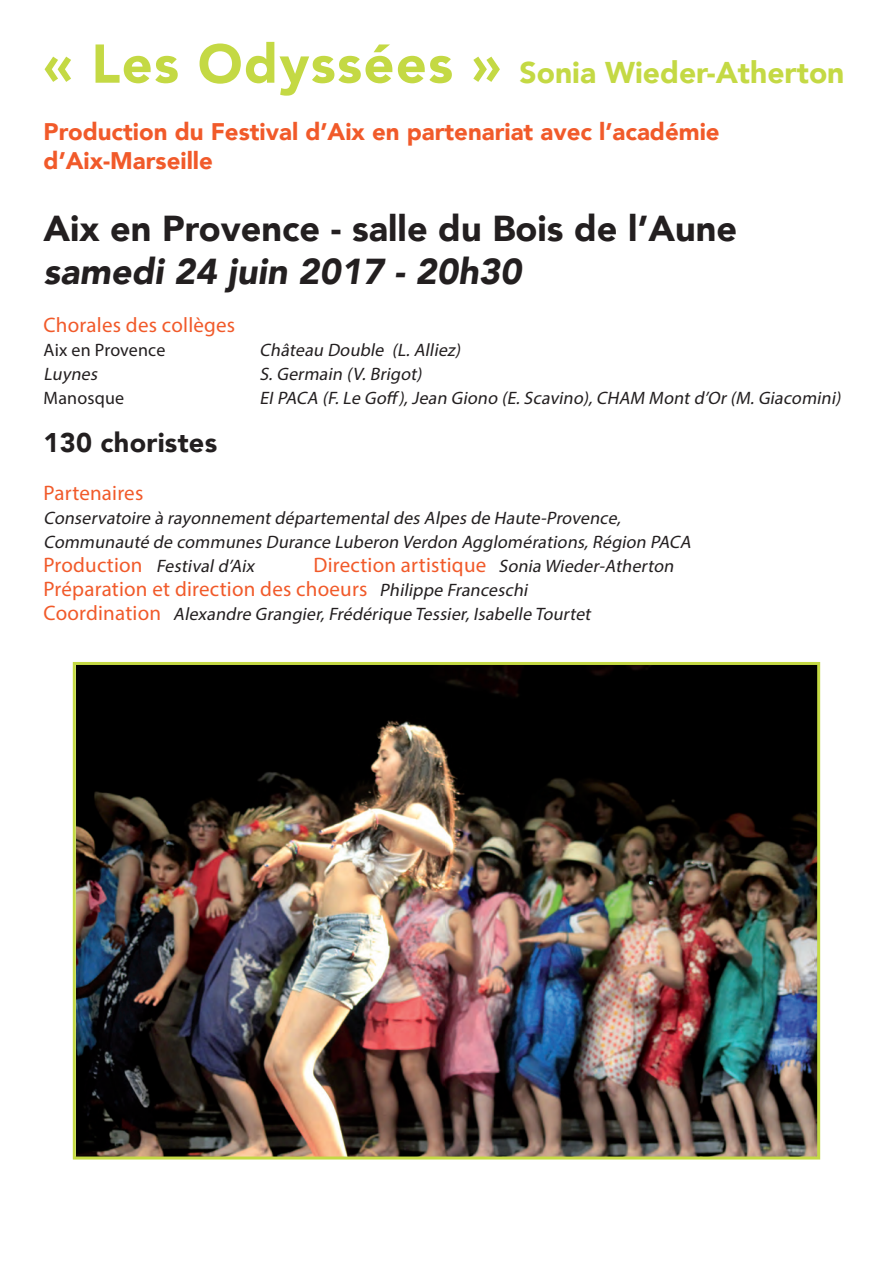
<style>
.page{position:relative;width:893px;height:1263px;background:#fff}
.page>*{position:absolute;margin:0;border:0;box-sizing:border-box;transform-origin:0 0}
.t1{font:900 36px "Avenir";color:#231f20}
.t2{font:italic 900 36px "Avenir";color:#231f20}
.t3{font:900 30px "Avenir";color:#c4d944}
.t4{font:900 27px "Avenir";letter-spacing:.01em;color:#231f20}
.t5{font:900 24px/28.8px "Avenir";color:#f15a2a}
.t6{font:21px "Myriad Pro";letter-spacing:.01em;color:#f15a2a}
.t7{font:italic 18px/24px "Myriad Pro";color:#231f20}
.t8{font:18px "Myriad Pro";letter-spacing:.01em;color:#231f20}
.s1{font-size:54px}
.s2{font-style:normal;font-size:21px;color:#f15a2a}
.s3{font-style:italic;font-size:18px;color:#231f20}
</style>
<div class="page">
<img style="left:77px;top:666px;width:739px;height:489px">
<div style="left:73px;top:662px;width:747px;height:497px;border:3px solid #c4d944"></div>
<h2 class="t3" style="left:44px;top:47px;width:802px"><span class="s1">« Les Odyssées »</span> Sonia Wieder-Atherton</h2>
<h3 class="t5" style="left:44px;top:117px;width:678px">Production du Festival d’Aix en partenariat avec l’académie d’Aix-Marseille</h3>
<h1 class="t1" style="left:44px;top:198px;width:695px">Aix en Provence - salle du Bois de l’Aune</h1>
<h1 class="t2" style="left:44px;top:242px;width:479px">samedi 24 juin 2017 - 20h30</h1>
<p class="t6" style="left:44px;top:312px;width:193px">Chorales des collèges</p>
<p class="t8" style="left:44px;top:339px;width:123px">Aix en Provence</p>
<p class="t7" style="left:260px;top:338px;width:206px">Château Double (L.Alliez)</p>
<p class="t7" style="left:44px;top:362px;width:59px">Luynes</p>
<p class="t7" style="left:260px;top:362px;width:167px">S.Germain (V.Brigot)</p>
<p class="t8" style="left:44px;top:387px;width:82px">Manosque</p>
<p class="t7" style="left:260px;top:386px;width:586px">EIPACA (F.Le Goff),Jean Giono (E.Scavino),CHAM Montd’Or(M.Giacomini)</p>
<h3 class="t4" style="left:44px;top:420px;width:175px">130 choristes</h3>
<p class="t6" style="left:44px;top:480px;width:101px">Partenaires</p>
<p class="t7" style="left:44px;top:506px;width:653px">Conservatoire à rayonnementdépartementaldes Alpes de Haute-Provence,<br>Communauté de communes Durance Luberon Verdon Agglomérations,Région PACA<br><span class="s2">P rod u ct i o n</span> Festivald’Aix</p>
<p class="t7" style="left:314px;top:554px;width:365px"><span class="s2">D i re ct i o n a rt i st i q u e</span> Sonia Wieder-Atherton</p>
<p class="t6" style="left:44px;top:576px;width:489px">Préparation et direction des choeurs <span class="s3">Philippe Franceschi</span></p>
<p class="t7" style="left:44px;top:602px;width:552px"><span class="s2">C o o r d i n a t i o n</span> Alexandre Grangier,Frédérique Tessier,Isabelle Tourtet</p>
</div>
